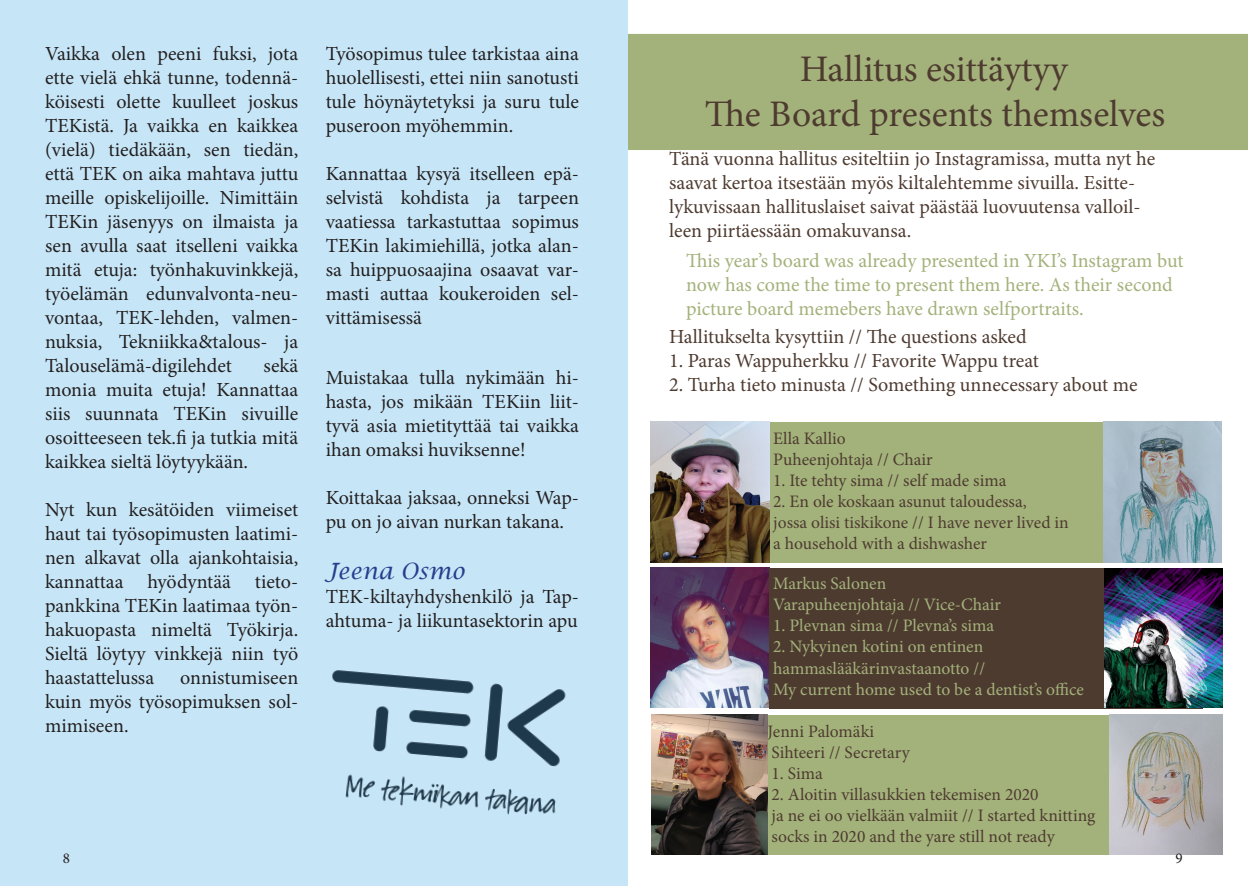
<style>
.page{position:relative;width:1248px;height:886px;background:#fff}
.page>*{position:absolute;margin:0;border:0;box-sizing:border-box;transform-origin:0 0}
.t1{font:37.5px "Minion Pro";color:#4e3b30}
.t2{font:italic 22.5px "Lucida Calligraphy";color:#253f8e}
.t3{font:20px/24px "Minion Pro";color:#231f20;text-align:justify}
.t4{font:20px/24px "Minion Pro";color:#4e3b30}
.t5{font:20px/24px "Minion Pro";letter-spacing:-.005em;color:#a3b27b}
.t6{font:17.5px "Minion Pro";color:#4e3b30}
.t7{font:17.5px "Minion Pro";letter-spacing:-.005em;color:#a3b27b}
.t8{font:15px "Minion Pro";color:#231f20}
</style>
<div class="page">
<div style="left:627px;top:34px;width:620px;height:116px;background:#a3b27b"></div>
<div style="left:0;top:0;width:627px;height:886px;background:#c6e6f7"></div>
<div style="left:769px;top:422px;width:433px;height:140px;background:#a3b27b"></div>
<div style="left:767px;top:715px;width:455px;height:139px;background:#a3b27b"></div>
<img style="left:650px;top:422px;width:119px;height:140px">
<img style="left:1103px;top:422px;width:118px;height:140px">
<img style="left:650px;top:567px;width:119px;height:140px">
<img style="left:651px;top:715px;width:116px;height:139px">
<img style="left:1109px;top:715px;width:113px;height:139px">
<div style="left:769px;top:567px;width:433px;height:141px;background:#4e3b30"></div>
<img style="left:1104px;top:569px;width:118px;height:138px">
<img style="left:332px;top:670px;width:234px;height:145px">
<p class="t3" style="left:45px;top:41px;width:255px">Vaikka olen peeni fuksi, jota ette vielä ehkä tunne, todennä&shy;köisesti olette kuulleet joskus TEKistä. Ja vaikka en kaikkea (vielä) tiedäkään, sen tiedän, että TEK on aika mahtava juttu meille opiskelijoille. Nimittäin TEKin jäsenyys on ilmaista ja sen avulla saat itselleni vaikka mitä etuja: työnhakuvinkkejä, työelämän edunvalvonta-neu&shy;vontaa, TEK-lehden, valmen&shy;nuksia, Tekniikka&amp;talous- ja Talouselämä-digilehdet</p>
<p class="t3" style="left:45px;top:353px;width:255px;text-indent:218px">sekä monia muita etuja! Kannattaa siis suunnata TEKin sivuille osoitteeseen tek.fi ja tutkia mitä kaikkea sieltä löytyykään.</p>
<p class="t3" style="left:45px;top:497px;width:255px">Nyt kun kesätöiden viimeiset haut tai työsopimusten laatimi&shy;nen alkavat olla ajankohtaisia, kannattaa hyödyntää tieto&shy;pankkina TEKin laatimaa työn&shy;hakuopasta nimeltä Työkirja.<br>Sieltä löytyy vinkkejä niin työ haastattelussa</p>
<p class="t3" style="left:45px;top:665px;width:255px;text-indent:135px">onnistumiseen kuin myös työsopimuksen sol&shy;mimiseen.</p>
<p class="t3" style="left:325px;top:41px;width:255px">Työsopimus tulee tarkistaa aina huolellisesti, ettei niin sanotusti tule höynäytetyksi ja suru tule puseroon myöhemmin.</p>
<p class="t3" style="left:325px;top:161px;width:255px">Kannattaa kysyä itselleen epä&shy;selvistä kohdista ja tarpeen vaatiessa tarkastuttaa sopimus TEKin lakimiehillä, jotka alan&shy;sa huippuosaajina osaavat var&shy;masti auttaa koukeroiden sel&shy;vittämisessä</p>
<p class="t3" style="left:325px;top:365px;width:255px">Muistakaa tulla nykimään hi&shy;hasta, jos mikään TEKiin liit&shy;tyvä asia mietityttää tai vaikka ihan omaksi huviksenne!</p>
<p class="t3" style="left:325px;top:485px;width:255px">Koittakaa jaksaa, onneksi Wap&shy;pu on jo aivan nurkan takana.</p>
<p class="t2" style="left:325px;top:557px;width:140px">Jeena Osmo</p>
<p class="t3" style="left:325px;top:584px;width:255px">TEK-kiltayhdyshenkilö ja Tap&shy;ahtuma- ja liikuntasektorin apu</p>
<p class="t1" style="left:799px;top:44px;width:269px">Hallitus esittäytyy</p>
<p class="t1" style="left:704px;top:89px;width:462px">The Board presents themselves</p>
<p class="t4" style="left:669px;top:146px;width:487px">Tänä vuonna hallitus esiteltiin jo Instagramissa, mutta nyt he saavat kertoa itsestään myös kiltalehtemme sivuilla. Esitte&shy;lykuvissaan hallituslaiset saivat päästää luovuutensa valloil&shy;leen piirtäessään omakuvansa.</p>
<p class="t5" style="left:686px;top:248px;width:499px">This year’s board was already presented in YKI’s Instagram but now has come the time to present them here. As their second picture board memebers have drawn selfportraits.</p>
<p class="t4" style="left:669px;top:325px;width:359px">Hallitukselta kysyttiin // The questions asked</p>
<p class="t4" style="left:669px;top:349px;width:371px">1. Paras Wappuherkku // Favorite Wappu treat</p>
<p class="t4" style="left:669px;top:373px;width:470px">2. Turha tieto minusta // Something unnecessary about me</p>
<p class="t6" style="left:773px;top:426px;width:74px">Ella Kallio</p>
<p class="t6" style="left:773px;top:447px;width:161px">Puheenjohtaja // Chair</p>
<p class="t6" style="left:773px;top:468px;width:235px">1. Ite tehty sima // self made sima</p>
<p class="t6" style="left:773px;top:489px;width:255px">2. En ole koskaan asunut taloudessa,</p>
<p class="t6" style="left:773px;top:510px;width:297px">jossa olisi tiskikone // I have never lived in</p>
<p class="t6" style="left:773px;top:531px;width:215px">a household with a dishwasher</p>
<p class="t7" style="left:773px;top:572px;width:115px">Markus Salonen</p>
<p class="t7" style="left:773px;top:593px;width:229px">Varapuheenjohtaja // Vice-Chair</p>
<p class="t7" style="left:773px;top:614px;width:222px">1. Plevnan sima // Plevna’s sima</p>
<p class="t7" style="left:773px;top:635px;width:212px">2. Nykyinen kotini on entinen</p>
<p class="t7" style="left:773px;top:656px;width:213px">hammaslääkärinvastaanotto //</p>
<p class="t7" style="left:773px;top:677px;width:312px">My current home used to be a dentist’s office</p>
<p class="t6" style="left:767px;top:719px;width:108px">Jenni Palomäki</p>
<p class="t6" style="left:771px;top:740px;width:140px">Sihteeri // Secretary</p>
<p class="t6" style="left:771px;top:761px;width:53px">1. Sima</p>
<p class="t6" style="left:771px;top:782px;width:268px">2. Aloitin villasukkien tekemisen 2020</p>
<p class="t6" style="left:771px;top:803px;width:325px">ja ne ei oo vielkään valmiit // I started knitting</p>
<p class="t6" style="left:771px;top:824px;width:285px">socks in 2020 and the yare still not ready</p>
<p class="t8" style="left:63px;top:848px;width:9px">8</p>
<p class="t8" style="left:1175px;top:848px;width:9px">9</p>
</div>
